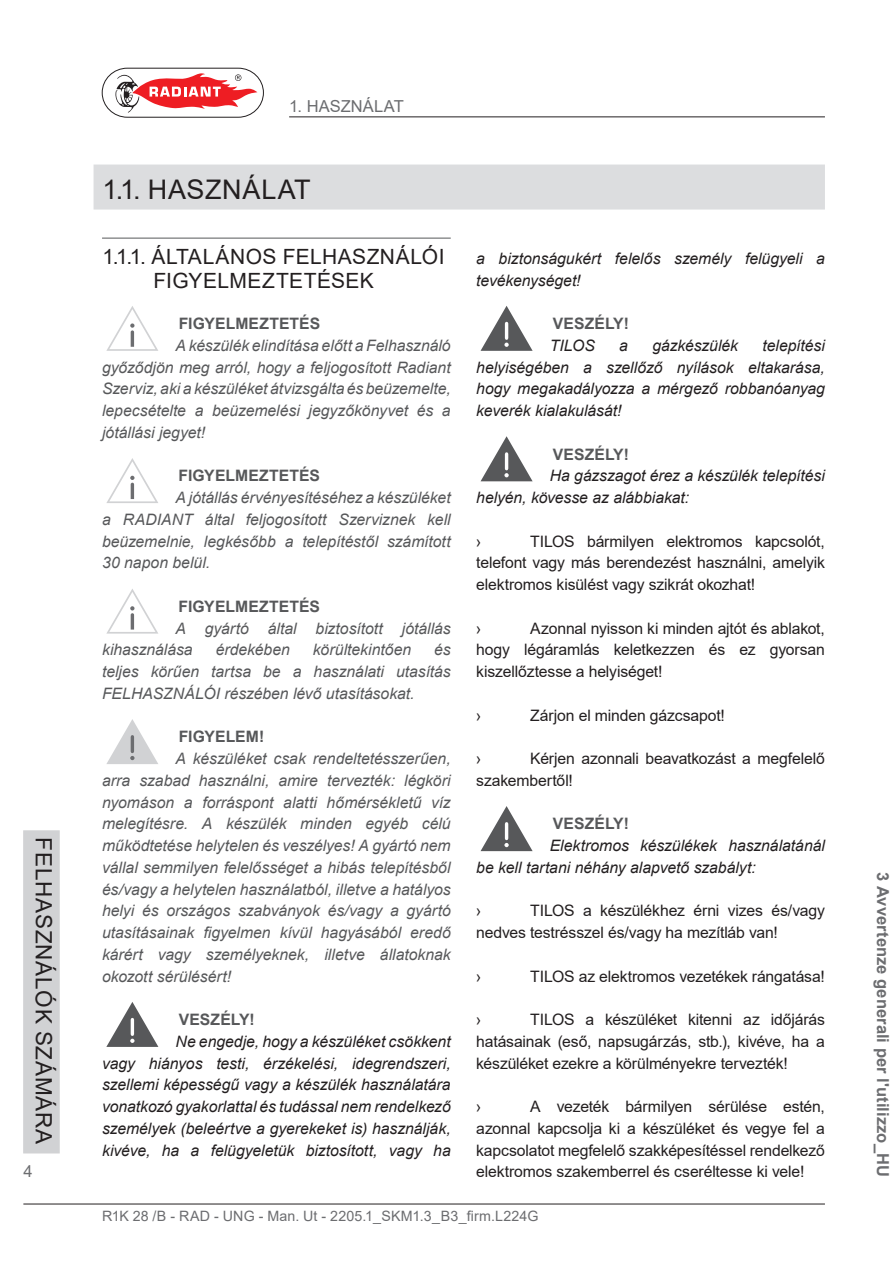
<style>
.page{position:relative;width:893px;height:1263px;background:#fff}
.page>*{position:absolute;margin:0;border:0;box-sizing:border-box;transform-origin:0 0}
.t1{font:27px "Arial";letter-spacing:.025em;color:#231f20}
.t2{font:22.5px "Arial";letter-spacing:.035em;color:#231f20}
.t3{font:21px/24px "Arial";letter-spacing:.02em;color:#231f20}
.t4{font:700 16.5px "Arial";letter-spacing:.005em;color:#6c6d70}
.t5{font:16.5px "Arial";letter-spacing:.005em;color:#6c6d70}
.avviso_attenzione-av{font:italic 15.75px/21.8px "Arial";color:#57585a;text-align:justify}
.testo{font:15.75px/21.8px "Arial";letter-spacing:-.01em;color:#231f20;text-align:justify}
.avviso_pericolo{font:italic 15.75px/21.8px "Arial";color:#231f20}
.avviso_titolo{font:700 15.75px "Arial";letter-spacing:.005em;color:#57585a}
.t6{font:14.25px "Arial";letter-spacing:.01em;color:#6c6d70}
</style>
<div class="page">
<hr style="left:23px;top:1204px;width:802px;height:1px;background:#231f20">
<hr style="left:289px;top:117px;width:536px;height:1px;background:#231f20">
<svg style="left:102px;top:68px;width:162px;height:50px"></svg>
<div style="left:23px;top:830px;width:37px;height:323px;background:#d1d2d4;border:2px solid #d1d2d4"></div>
<div style="left:94px;top:165px;width:731px;height:45px;background:#dcdddf"></div>
<hr style="left:102px;top:238px;width:349px;height:1px;background:#57585a">
<svg style="left:106px;top:306px;width:52px;height:45px"></svg>
<svg style="left:106px;top:458px;width:52px;height:45px"></svg>
<svg style="left:106px;top:589px;width:52px;height:45px"></svg>
<svg style="left:106px;top:719px;width:52px;height:45px"></svg>
<svg style="left:106px;top:1002px;width:52px;height:45px"></svg>
<svg style="left:481px;top:306px;width:52px;height:45px"></svg>
<svg style="left:481px;top:436px;width:52px;height:45px"></svg>
<svg style="left:481px;top:806px;width:52px;height:45px"></svg>
<h2 class="t2" style="left:59px;top:837px;width:308px;rotate:90deg">FELHASZNÁLÓK SZÁMÁRA</h2>
<p class="t5" style="left:23px;top:1160px;width:11px">4</p>
<p class="t5" style="left:289px;top:94px;width:116px">1. HASZNÁLAT</p>
<p class="t1" style="left:103px;top:170px;width:210px">1.1. HASZNÁLAT</p>
<p class="t3" style="left:153px;top:244px;width:293px;text-indent:-51px">1.1.1. ÁLTALÁNOS FELHASZNÁLÓI<br>FIGYELMEZTETÉSEK</p>
<p class="avviso_titolo" style="left:179px;top:312px;width:143px">FIGYELMEZTETÉS</p>
<p class="avviso_attenzione-av" style="left:102px;top:335px;width:350px;text-indent:73px">A készülék elindítása előtt a Felhasználó győződjön meg arról, hogy a feljogosított Radiant Szerviz, aki a készüléket átvizsgálta és beüzemelte, lepecsételte a beüzemelési jegyzőkönyvet és a jótállási jegyet!</p>
<p class="avviso_titolo" style="left:179px;top:465px;width:143px">FIGYELMEZTETÉS</p>
<p class="avviso_attenzione-av" style="left:102px;top:487px;width:350px;text-indent:73px">A jótállás érvényesítéséhez a készüléket a RADIANT által feljogosított Szerviznek kell beüzemelnie, legkésőbb a telepítéstől számított 30 napon belül.</p>
<p class="avviso_titolo" style="left:179px;top:595px;width:143px">FIGYELMEZTETÉS</p>
<p class="avviso_attenzione-av" style="left:102px;top:617px;width:350px;text-indent:73px">A gyártó által biztosított jótállás kihasználása</p>
<p class="avviso_attenzione-av" style="left:102px;top:639px;width:350px;text-indent:332px">és teljes körűen tartsa be a használati utasítás FELHASZNÁLÓI részében lévő utasításokat.</p>
<p class="avviso_titolo" style="left:179px;top:726px;width:87px">FIGYELEM!</p>
<p class="avviso_attenzione-av" style="left:102px;top:748px;width:350px;text-indent:73px">A készüléket csak rendeltetésszerűen, arra szabad használni, amire tervezték: légköri nyomáson a forráspont alatti hőmérsékletű víz melegítésre. A készülék minden egyéb célú működtetése helytelen és veszélyes! A gyártó nem vállal semmilyen felelősséget a hibás telepítésből és/vagy a helytelen használatból, illetve a hatályos helyi és országos szabványok és/vagy a gyártó utasításainak figyelmen kívül hagyásából eredő kárért vagy személyeknek, illetve állatoknak okozott sérülésért!</p>
<p class="avviso_titolo" style="left:179px;top:1008px;width:78px">VESZÉLY!</p>
<p class="avviso_pericolo" style="left:102px;top:1031px;width:350px;text-align:justify;text-indent:73px">Ne engedje, hogy a készüléket csökkent vagy hiányos testi, érzékelési, idegrendszeri, szellemi képességű vagy a készülék használatára vonatkozó gyakorlattal és tudással nem rendelkező személyek (beleértve a gyerekeket is) használják, kivéve, ha a felügyeletük biztosított, vagy ha</p>
<p class="avviso_attenzione-av" style="left:216px;top:639px;width:76px">érdekében</p>
<p class="avviso_attenzione-av" style="left:313px;top:639px;width:100px">körültekintően</p>
<p class="avviso_pericolo" style="left:476px;top:248px;width:350px">a biztonságukért felelős személy felügyeli a tevékenységet!</p>
<p class="avviso_titolo" style="left:553px;top:312px;width:78px">VESZÉLY!</p>
<p class="avviso_pericolo" style="left:550px;top:335px;width:47px">TILOS</p>
<p class="avviso_pericolo" style="left:619px;top:335px;width:10px">a</p>
<p class="avviso_pericolo" style="left:652px;top:335px;width:87px">gázkészülék</p>
<p class="avviso_pericolo" style="left:476px;top:335px;width:350px;text-align:justify;text-indent:286px">telepítési helyiségében a szellőző nyílások eltakarása, hogy megakadályozza a mérgező robbanóanyag keverék kialakulását!</p>
<p class="avviso_titolo" style="left:553px;top:443px;width:78px">VESZÉLY!</p>
<p class="avviso_pericolo" style="left:476px;top:465px;width:350px;text-indent:73px">Ha gázszagot érez a készülék telepítési helyén, kövesse az alábbiakat:</p>
<p class="testo" style="left:476px;top:530px;width:7px">›</p>
<p class="testo" style="left:476px;top:530px;width:350px;text-indent:54px">TILOS bármilyen elektromos kapcsolót, telefont vagy más berendezést használni, amelyik elektromos kisülést vagy szikrát okozhat!</p>
<p class="testo" style="left:476px;top:617px;width:7px">›</p>
<p class="testo" style="left:476px;top:617px;width:350px;text-indent:54px">Azonnal nyisson ki minden ajtót és ablakot, hogy légáramlás keletkezzen és ez gyorsan kiszellőztesse a helyiséget!</p>
<p class="testo" style="left:476px;top:704px;width:7px">›</p>
<p class="testo" style="left:530px;top:704px;width:196px">Zárjon el minden gázcsapot!</p>
<p class="testo" style="left:476px;top:748px;width:7px">›</p>
<p class="testo" style="left:476px;top:748px;width:350px;text-indent:54px">Kérjen azonnali beavatkozást a megfelelő szakembertől!</p>
<p class="avviso_titolo" style="left:553px;top:813px;width:78px">VESZÉLY!</p>
<p class="avviso_pericolo" style="left:476px;top:835px;width:350px;text-indent:73px">Elektromos készülékek használatánál be kell tartani néhány alapvető szabályt:</p>
<p class="testo" style="left:476px;top:900px;width:7px">›</p>
<p class="testo" style="left:476px;top:900px;width:350px;text-indent:54px">TILOS a készülékhez érni vizes és/vagy nedves testrésszel és/vagy ha mezítláb van!</p>
<p class="testo" style="left:476px;top:965px;width:7px">›</p>
<p class="testo" style="left:530px;top:965px;width:296px">TILOS az elektromos vezetékek rángatása!</p>
<p class="testo" style="left:476px;top:1009px;width:7px">›</p>
<p class="testo" style="left:476px;top:1009px;width:350px;text-indent:54px">TILOS a készüléket kitenni az időjárás hatásainak (eső, napsugárzás, stb.), kivéve, ha a készüléket ezekre a körülményekre tervezték!</p>
<p class="testo" style="left:476px;top:1096px;width:7px">›</p>
<p class="testo" style="left:476px;top:1096px;width:350px;text-indent:54px">A vezeték bármilyen sérülése estén, azonnal kapcsolja ki a készüléket és vegye fel a kapcsolatot megfelelő szakképesítéssel rendelkező elektromos szakemberrel és cseréltesse ki vele!</p>
<p class="t6" style="left:102px;top:1206px;width:438px">R1K 28 /B - RAD - UNG - Man. Ut - 2205.1_SKM1.3_B3_firm.L224G</p>
<p class="t4" style="left:895px;top:872px;width:307px;rotate:90deg">3 Avvertenze generali per l'utilizzo_HU</p>
</div>
